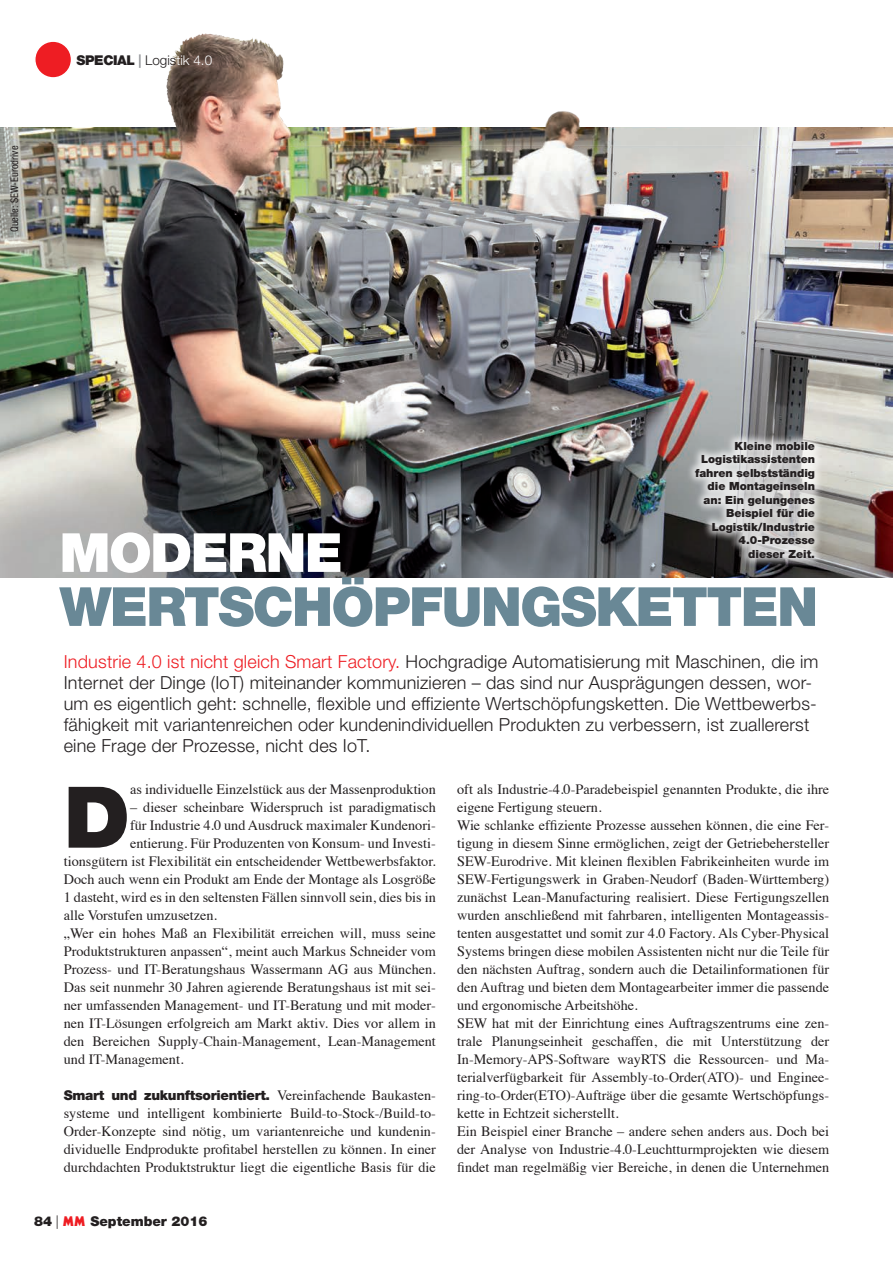
<style>
.page{position:relative;width:893px;height:1263px;background:#fff}
.page>*{position:absolute;margin:0;border:0;box-sizing:border-box;transform-origin:0 0}
.Copy_Initial{font:900 85.2px "Helvetica Neue";color:#231f20}
.t1{font:900 54px/54px "Helvetica Neue";letter-spacing:-.03em;color:#698896}
.EINLEITUNG{font:300 18px/21px "Helvetica Neue";letter-spacing:.01em;color:#231f20}
.Copy{font:14.25px/18px "Times";color:#231f20;text-align:justify}
.Copy_Initial-2{font:14.25px "Times";color:#231f20}
.www{font:14.25px/18px "Times";color:#231f20}
.www-2{font:900 13.5px "Helvetica Neue";letter-spacing:-.02em;color:#231f20}
.www-3{font:900 13.5px "Helvetica Neue";color:#231f20}
.Bildtext{font:900 11.25px/13.5px "Helvetica Neue";color:#231f20;text-align:right}
.Bildtext-2{font:condensed 10.5px "Helvetica Neue";color:#231f20}
.s1{font-weight:700;color:#939598}
.s2{font-weight:300}
.s3{font-weight:300;color:#fff}
.s4{color:#fff}
.s5{color:#ee1d23}
.s6{font-family:"Times";font-weight:400;font-size:14.25px}
.s7{font-family:"Kabel";color:#ee1d23}
</style>
<div class="page">
<img style="left:0;top:33px;width:893px;height:545px">
<div style="left:35px;top:41px;width:37px;height:37px;background:#ee1d23;border-radius:50%"></div>
<div style="left:34px;top:40px;width:38px;height:39px;border:2px solid #fff;border-radius:50%"></div>
<div style="left:686px;top:432px;width:138px;height:135px;background:#fff;opacity:.75"></div>
<p class="Bildtext-2" style="left:8px;top:232px;width:88px;rotate:-90deg">Quelle: SEW-Eurodrive</p>
<p class="www-2" style="left:77px;top:52px;width:137px">SPECIAL <span class="s1">|</span> <span class="s2">Logis</span><span class="s3">tik 4.0</span></p>
<p class="Bildtext" style="left:695px;top:439px;width:122px">Kleine mobile<br>Logistikassistenten fahren selbstständig die Montageinseln an: Ein gelungenes<br>Beispiel für die<br>Logistik/Industrie<br>4.0-Prozesse<br>dieser Zeit.</p>
<p class="t1" style="left:60px;top:525px;width:760px"><span class="s4">MODERNE<br></span>WERTSCHÖPFUNGSKETTEN</p>
<p class="EINLEITUNG" style="left:64px;top:651px;width:756px"><span class="s5">Industrie 4.0 ist nicht gleich Smart Factory.</span> Hochgradige Automatisierung mit Maschinen, die im Internet der Dinge (IoT) miteinander kommunizieren – das sind nur Ausprägungen dessen, wor&shy;um es eigentlich geht: schnelle, flexible und effiziente Wertschöpfungsketten. Die Wettbewerbs&shy;fähigkeit mit variantenreichen oder kundenindividuellen Produkten zu verbessern, ist zuallererst eine Frage der Prozesse, nicht des IoT.</p>
<p class="Copy_Initial" style="left:64px;top:766px;width:68px">D</p>
<p class="Copy_Initial-2" style="left:130px;top:775px;width:307px">as individuelle Einzelstück aus der Massenproduktion</p>
<p class="Copy_Initial-2" style="left:130px;top:793px;width:307px">– dieser scheinbare Widerspruch ist paradigmatisch</p>
<p class="Copy_Initial-2" style="left:130px;top:811px;width:307px">für Industrie 4.0 und Ausdruck maximaler Kundenori-</p>
<p class="Copy_Initial-2" style="left:130px;top:829px;width:307px">entierung. Für Produzenten von Konsum- und Investi-</p>
<p class="Copy_Initial-2" style="left:64px;top:847px;width:374px">tionsgütern ist Flexibilität ein entscheidender Wettbewerbsfaktor.</p>
<p class="Copy_Initial-2" style="left:64px;top:865px;width:374px">Doch auch wenn ein Produkt am Ende der Montage als Losgröße</p>
<p class="Copy_Initial-2" style="left:64px;top:883px;width:374px">1 dasteht, wird es in den seltensten Fällen sinnvoll sein, dies bis in</p>
<p class="Copy_Initial-2" style="left:64px;top:901px;width:155px">alle Vorstufen umzusetzen.</p>
<p class="Copy" style="left:64px;top:923px;width:374px">„Wer ein hohes Maß an Flexibilität erreichen will, muss seine Produktstrukturen anpassen“, meint auch Markus Schneider vom Prozess- und IT-Beratungshaus Wassermann AG aus München.<br>Das seit nunmehr 30 Jahren agierende Beratungshaus ist mit sei&shy;ner umfassenden Management- und IT-Beratung und mit moder&shy;nen IT-Lösungen erfolgreich am Markt aktiv. Dies vor allem in den Bereichen Supply-Chain-Management, Lean-Management und IT-Management.</p>
<p class="www-2" style="left:64px;top:1087px;width:374px">Smart und zukunftsorientiert. <span class="s6">Vereinfachende Baukasten-</span></p>
<p class="www" style="left:64px;top:1103px;width:374px;text-align:justify">systeme und intelligent kombinierte Build-to-Stock-/Build-to-Order-Konzepte sind nötig, um variantenreiche und kundenin&shy;dividuelle Endprodukte profitabel herstellen zu können. In einer durchdachten Produktstruktur liegt die eigentliche Basis für die</p>
<p class="www-3" style="left:34px;top:1213px;width:175px">84 <span class="s2">|</span> <span class="s7">MM</span> September 2016</p>
<p class="www" style="left:457px;top:779px;width:374px">oft als Industrie-4.0-Paradebeispiel genannten Produkte, die ihre eigene Fertigung steuern.</p>
<p class="Copy" style="left:457px;top:815px;width:374px">Wie schlanke effiziente Prozesse aussehen können, die eine Fer&shy;tigung in diesem Sinne ermöglichen, zeigt der Getriebehersteller SEW-Eurodrive. Mit kleinen flexiblen Fabrikeinheiten wurde im SEW-Fertigungswerk in Graben-Neudorf (Baden-Württemberg) zunächst Lean-Manufacturing realisiert. Diese Fertigungszellen wurden anschließend mit fahrbaren, intelligenten Montageassis&shy;tenten ausgestattet und somit zur 4.0 Factory. Als Cyber-Physical Systems bringen diese mobilen Assistenten nicht nur die Teile für den nächsten Auftrag, sondern auch die Detailinformationen für den Auftrag und bieten dem Montagearbeiter immer die passende und ergonomische Arbeitshöhe.</p>
<p class="Copy" style="left:457px;top:1013px;width:374px">SEW hat mit der Einrichtung eines Auftragszentrums eine zen&shy;trale Planungseinheit geschaffen, die mit Unterstützung der In-Memory-APS-Software wayRTS die Ressourcen- und Ma&shy;terialverfügbarkeit für Assembly-to-Order(ATO)- und Enginee&shy;ring-to-Order(ETO)-Aufträge über die gesamte Wertschöpfungs&shy;kette in Echtzeit sicherstellt.</p>
<p class="Copy" style="left:457px;top:1121px;width:374px">Ein Beispiel einer Branche – andere sehen anders aus. Doch bei der Analyse von Industrie-4.0-Leuchtturmprojekten wie diesem findet man regelmäßig vier Bereiche, in denen die Unternehmen</p>
</div>
